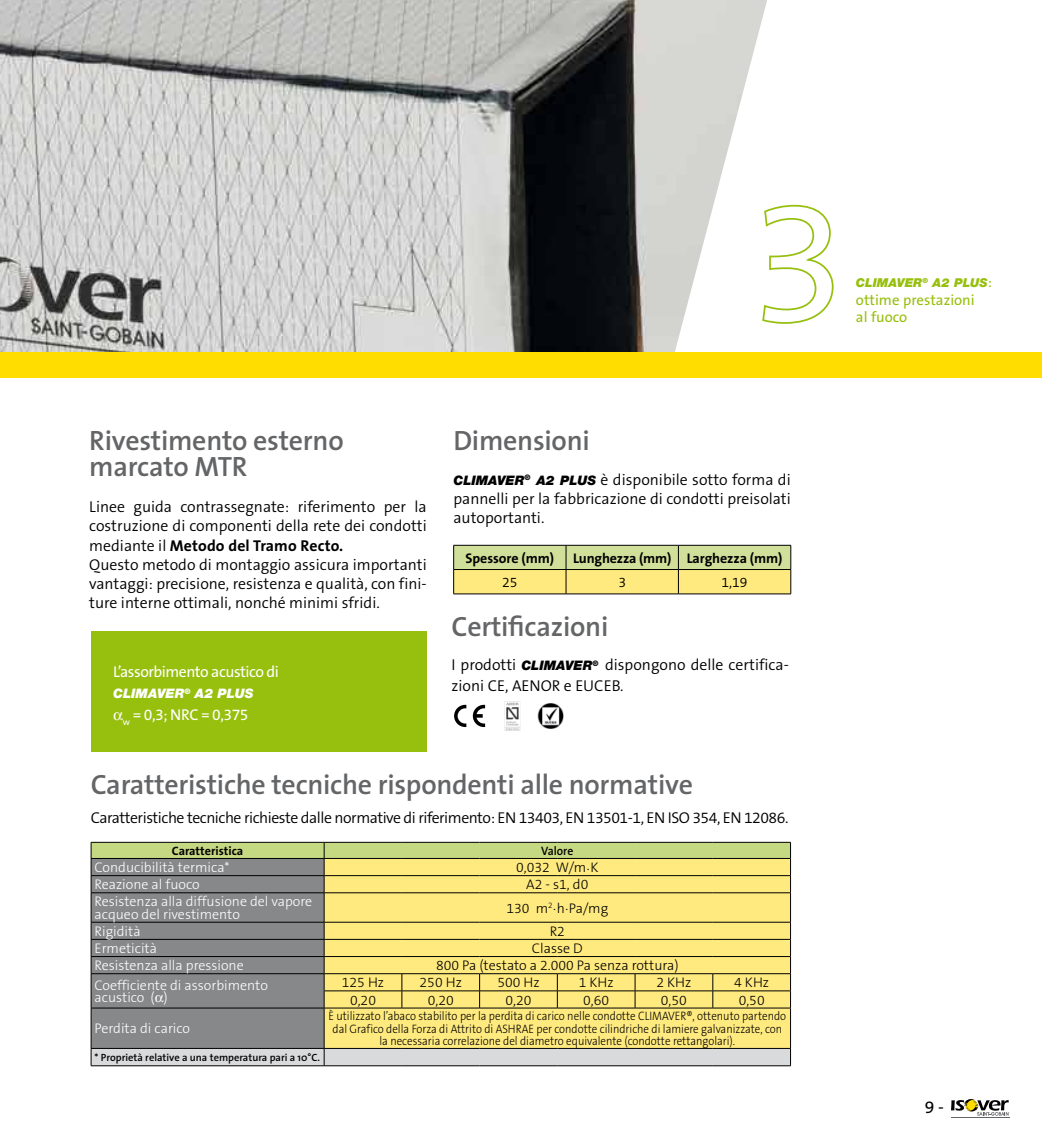
<style>
.page{position:relative;width:1042px;height:1141px;background:#fff}
.page>*{position:absolute;margin:0;border:0;box-sizing:border-box;transform-origin:0 0}
.t1{font:600 28px/26.2px "The Sans";letter-spacing:-.01em;color:#646567}
.t2{font:17.5px "The Sans B5 Plain";color:#000}
.t3{font:300 15.75px/19.2px "The Sans B4";color:#000}
.t4{font:300 15.75px "The Sans B4";letter-spacing:-.03em;color:#000}
.t5{font:15.75px "The Sans B5 Plain";letter-spacing:-.03em;color:#fff}
.t6{font:700 15.75px "The Sans B7";letter-spacing:.01em;color:#000}
.t7{font:14.88px/17.5px "The Sans B5 Plain";color:#97bf0d}
.t8{font:300 14px/12.2px "The Sans B3";color:#fff}
.t9{font:300 14px "The Sans B3";color:#000}
.t10{font:700 14px "The Sans B7";letter-spacing:-.005em;color:#000}
.t11{font:300 14px "The Sans B4";color:#000}
.t12{font:italic 900 13.12px "Helvetica Neue LT Std";color:#fff}
.t13{font:300 12.25px/12.2px "The Sans B3";color:#000;text-align:center;scale:.9 1}
.t14{font:italic 900 12.25px "Helvetica Neue LT Std";color:#97bf0d}
.t15{font:700 12.25px "The Sans B7";color:#000}
.t16{font:600 12.25px "The Sans";color:#000;scale:.95 1}
.t17{font:600 10.5px "The Sans";color:#000}
.s1{font-family:"The Sans B4";font-weight:300}
.s2{font-family:"Helvetica Neue LT Std";font-weight:900;font-style:italic;font-size:13.12px}
.s3{font-family:"The Sans B5 Plain";font-weight:400;font-style:normal;font-size:14.88px}
</style>
<div class="page">
<img style="left:0;top:0;width:675px;height:352px">
<svg style="left:675px;top:0;width:92px;height:351px;fill:#d8d9d4"></svg>
<div style="left:0;top:352px;width:1042px;height:25px;background:#fd0"></div>
<svg style="left:761px;top:204px;width:73px;height:121px"></svg>
<hr style="left:951px;top:1117px;width:58px;height:1px;background:#646567">
<svg style="left:951px;top:1099px;width:57px;height:17px"></svg>
<img style="left:504px;top:701px;width:16px;height:30px">
<svg style="left:454px;top:705px;width:12px;height:22px"></svg>
<svg style="left:473px;top:705px;width:12px;height:22px"></svg>
<img style="left:537px;top:703px;width:27px;height:26px">
<svg style="left:453px;top:545px;width:338px;height:49px;background:#dad784"></svg>
<hr style="left:453px;top:594px;width:113px;height:1px;background:#000">
<hr style="left:566px;top:594px;width:112px;height:1px;background:#000">
<hr style="left:678px;top:594px;width:113px;height:1px;background:#000">
<div style="left:91px;top:631px;width:336px;height:121px;background:#97bf0d"></div>
<svg style="left:91px;top:842px;width:700px;height:224px;background:#cac081"></svg>
<h1 class="t1" style="left:89px;top:427px;width:256px">Rivestimento esterno marcato MTR</h1>
<p class="t3" style="left:89px;top:497px;width:339px">Linee guida contrassegnate: riferimento per la costruzione di componenti della rete dei condotti</p>
<p class="t6" style="left:89px;top:537px;width:255px"><span class="s1">mediante il</span> Metodo del Tramo Recto.</p>
<p class="t3" style="left:89px;top:555px;width:339px;text-align:justify">Questo metodo di montaggio assicura importanti vantaggi: precisione, resistenza e qualità, con fini&shy;ture interne ottimali, nonché minimi sfridi.</p>
<p class="t5" style="left:113px;top:663px;width:167px">L’assorbimento acustico di</p>
<p class="t12" style="left:113px;top:686px;width:142px">CLIMAVER<sup>®</sup> A2 PLUS</p>
<p class="t5" style="left:123px;top:707px;width:127px"><sub>w</sub> = 0,3; NRC = 0,375</p>
<h1 class="t1" style="left:453px;top:427px;width:138px">Dimensioni</h1>
<p class="t3" style="left:453px;top:470px;width:339px;text-align:justify"><span class="s2">CLIMAVER</span><sup>®</sup> <span class="s2">A2 PLUS</span> è disponibile sotto forma di pannelli per la fabbricazione di condotti preisolati autoportanti.</p>
<p class="t10" style="left:465px;top:550px;width:90px">Spessore (mm)</p>
<p class="t10" style="left:573px;top:550px;width:211px">Lunghezza (mm) Larghezza (mm)</p>
<p class="t11" style="left:502px;top:573px;width:17px">25</p>
<p class="t11" style="left:618px;top:573px;width:9px">3</p>
<p class="t11" style="left:721px;top:573px;width:27px">1,19</p>
<h1 class="t1" style="left:451px;top:612px;width:158px">Certificazioni</h1>
<p class="t3" style="left:451px;top:655px;width:339px;line-height:20.1px">I prodotti <span class="s2">CLIMAVER</span><sup>®</sup> dispongono delle certifica&shy;zioni CE, AENOR e EUCEB.</p>
<h1 class="t1" style="left:91px;top:771px;width:604px">Caratteristiche tecniche rispondenti alle normative</h1>
<p class="t4" style="left:91px;top:808px;width:699px">Caratteristiche tecniche richieste dalle normative di riferimento: EN 13403, EN 13501-1, EN ISO 354, EN 12086.</p>
<p class="t15" style="left:172px;top:844px;width:73px">Caratteristica</p>
<p class="t16" style="left:541px;top:841px;width:35px">Valore</p>
<p class="t8" style="left:95px;top:862px;width:137px">Conducibilità termica*</p>
<p class="t9" style="left:516px;top:860px;width:84px">0,032 W/m.K</p>
<p class="t8" style="left:95px;top:879px;width:107px">Reazione al fuoco</p>
<p class="t9" style="left:526px;top:877px;width:64px">A2 - s1, d0</p>
<p class="t8" style="left:95px;top:896px;width:219px">Resistenza alla diffusione del vapore acqueo del rivestimento</p>
<p class="t9" style="left:506px;top:901px;width:103px">130 m<sup>2</sup>.h.Pa/mg</p>
<p class="t8" style="left:95px;top:926px;width:48px">Rigidità</p>
<p class="t9" style="left:550px;top:924px;width:17px">R2</p>
<p class="t8" style="left:95px;top:943px;width:64px">Ermeticità</p>
<p class="t9" style="left:532px;top:941px;width:52px">Classe D</p>
<p class="t8" style="left:95px;top:960px;width:151px">Resistenza alla pressione</p>
<p class="t9" style="left:436px;top:958px;width:244px">800 Pa (testato a 2.000 Pa senza rottura)</p>
<p class="t8" style="left:95px;top:980px;width:175px">Coefficiente di assorbimento acustico ( )</p>
<p class="t9" style="left:342px;top:975px;width:44px">125 Hz</p>
<p class="t9" style="left:420px;top:975px;width:44px">250 Hz</p>
<p class="t9" style="left:497px;top:975px;width:44px">500 Hz</p>
<p class="t9" style="left:579px;top:975px;width:36px">1 KHz</p>
<p class="t9" style="left:656px;top:975px;width:36px">2 KHz</p>
<p class="t9" style="left:734px;top:975px;width:36px">4 KHz</p>
<p class="t9" style="left:350px;top:993px;width:28px">0,20</p>
<p class="t9" style="left:428px;top:993px;width:28px">0,20</p>
<p class="t9" style="left:505px;top:993px;width:28px">0,20</p>
<p class="t9" style="left:583px;top:993px;width:28px">0,60</p>
<p class="t9" style="left:661px;top:993px;width:28px">0,50</p>
<p class="t9" style="left:739px;top:993px;width:28px">0,50</p>
<p class="t8" style="left:95px;top:1023px;width:97px">Perdita di carico</p>
<p class="t17" style="left:95px;top:1049px;width:227px">* Proprietà relative a una temperatura pari a 10°C.</p>
<p class="t13" style="left:328px;top:1011px;width:510px">È utilizzato l’abaco stabilito per la perdita di carico nelle condotte CLIMAVER®, ottenuto partendo dal Grafico della Forza di Attrito di ASHRAE per condotte cilindriche di lamiere galvanizzate, con la necessaria correlazione del diametro equivalente (condotte rettangolari).</p>
<p class="t14" style="left:856px;top:276px;width:137px">CLIMAVER<sup>®</sup> A2 PLUS<span class="s3">:</span></p>
<p class="t7" style="left:856px;top:292px;width:120px">ottime prestazioni al fuoco</p>
<p class="t2" style="left:925px;top:1098px;width:21px">9 -</p>
</div>
